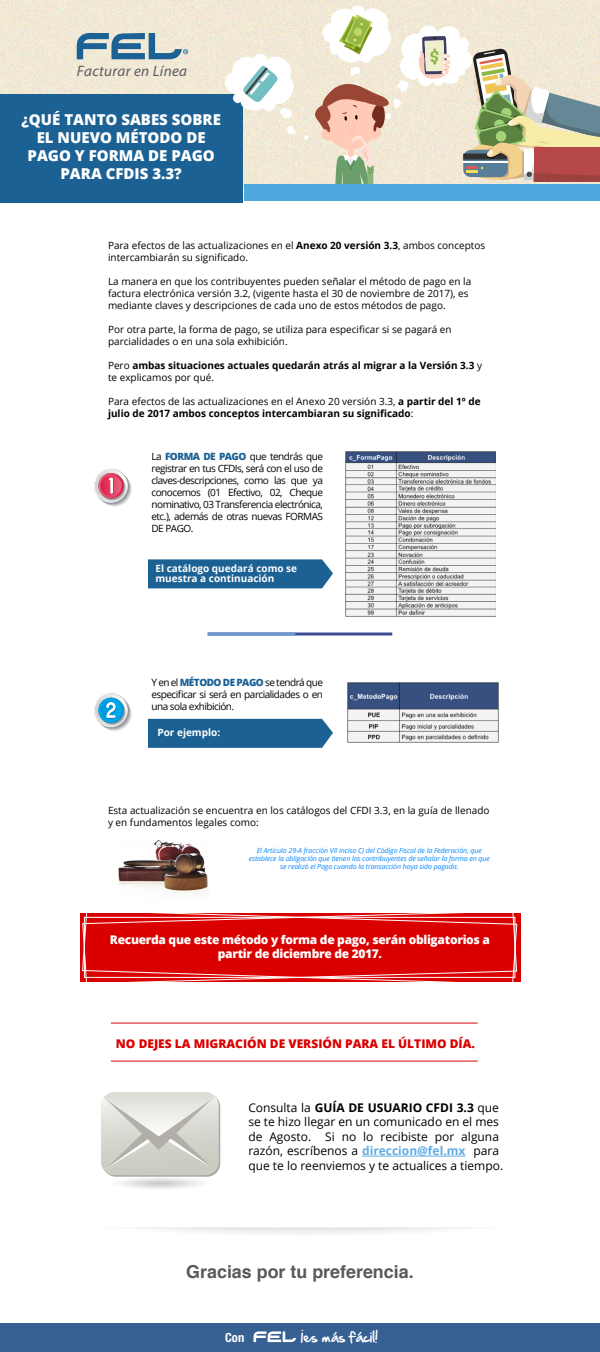
<style>
.page{position:relative;width:600px;height:1352px;background:#fff}
.page>*{position:absolute;margin:0;border:0;box-sizing:border-box;transform-origin:0 0}
.t1{font:700 17.9px "Helvetica";color:#59595b}
.t2{font:italic 15.1px "Myriad Pro";letter-spacing:.025em;color:#5b5b5f}
.t3{font:800 15px/18px "Open Sans";color:#fff;text-align:center}
.t4{font:12.6px "Hand Of Sean";color:#fff}
.t5{font:700 condensed 12.6px "Helvetica Neue LT Pro";color:#fff}
.t6{font:12px/14.4px "Open Sans";color:#000}
.t7{font:800 12px/14.4px "Open Sans";letter-spacing:-.025em;color:#fff;text-align:center}
.t8{font:800 12px "Open Sans";color:#da0000}
.t9{font:10px/12px "Open Sans";color:#000}
.t10{font:700 10px/12px "Open Sans";color:#000}
.t11{font:700 10px/10px "Open Sans";color:#fff}
.t12{font:italic 7px/8.4px "Open Sans";letter-spacing:-.01em;color:#08f;text-align:center}
.s1{font-weight:700}
.s2{font-weight:400}
.s3{font-weight:800;color:#1b6194}
.s4{font-weight:700;color:#62ace2}
</style>
<div class="page">
<div style="left:148px;top:559px;width:185px;height:29px;background:#1b6194"></div>
<img style="left:0;top:0;width:600px;height:203px">
<svg style="left:77px;top:33px;width:111px;height:26px;background:#8aa7b5"></svg>
<div style="left:0;top:94px;width:243px;height:108px;background:#1b6194"></div>
<svg style="left:287px;top:125px;width:9px;height:9px"></svg>
<svg style="left:304px;top:135px;width:4px;height:5px"></svg>
<svg style="left:224px;top:53px;width:71px;height:65px"></svg>
<div style="left:245px;top:184px;width:355px;height:17px;background:#4ca8df"></div>
<svg style="left:314px;top:5px;width:286px;height:179px;background:#dacfba"></svg>
<div style="left:99px;top:473px;width:34px;height:34px;background:#f9f9f9;border-radius:50%"></div>
<div style="left:98px;top:473px;width:34px;height:34px;background:#ededee;border-radius:50%"></div>
<div style="left:98px;top:472px;width:33px;height:34px;background:#e7e7e8;border-radius:50%"></div>
<svg style="left:97px;top:472px;width:34px;height:34px"></svg>
<svg style="left:97px;top:471px;width:34px;height:34px"></svg>
<div style="left:97px;top:471px;width:33px;height:34px;background:#c3c3c5;border-radius:50%"></div>
<svg style="left:96px;top:471px;width:34px;height:34px"></svg>
<div style="left:96px;top:471px;width:34px;height:33px;background:#b6b8b9;border-radius:50%"></div>
<svg style="left:96px;top:470px;width:34px;height:34px"></svg>
<svg style="left:96px;top:470px;width:33px;height:34px"></svg>
<div style="left:95px;top:470px;width:34px;height:33px;background:#9ea0a2;border-radius:50%"></div>
<svg style="left:95px;top:469px;width:34px;height:34px"></svg>
<svg style="left:95px;top:469px;width:33px;height:34px"></svg>
<div style="left:94px;top:469px;width:34px;height:33px;background:#e6e6e7;border-radius:50%"></div>
<svg style="left:94px;top:468px;width:34px;height:34px"></svg>
<svg style="left:95px;top:469px;width:32px;height:33px"></svg>
<svg style="left:101px;top:475px;width:26px;height:26px"></svg>
<svg style="left:101px;top:475px;width:25px;height:26px"></svg>
<div style="left:100px;top:475px;width:26px;height:25px;background:#c7c8ca;border-radius:50%"></div>
<svg style="left:100px;top:474px;width:25px;height:26px"></svg>
<svg style="left:99px;top:474px;width:26px;height:25px"></svg>
<svg style="left:99px;top:473px;width:25px;height:26px"></svg>
<svg style="left:98px;top:473px;width:26px;height:25px"></svg>
<svg style="left:100px;top:475px;width:22px;height:21px"></svg>
<svg style="left:109px;top:478px;width:5px;height:16px"></svg>
<img style="left:345px;top:451px;width:151px;height:165px">
<div style="left:148px;top:718px;width:185px;height:29px;background:#1b6194"></div>
<div style="left:99px;top:697px;width:34px;height:34px;background:#f9f9f9;border-radius:50%"></div>
<svg style="left:98px;top:697px;width:34px;height:34px"></svg>
<svg style="left:98px;top:697px;width:34px;height:33px"></svg>
<div style="left:98px;top:696px;width:33px;height:34px;background:#dbdbdc;border-radius:50%"></div>
<svg style="left:97px;top:696px;width:34px;height:34px"></svg>
<svg style="left:97px;top:696px;width:34px;height:33px"></svg>
<div style="left:97px;top:695px;width:33px;height:34px;background:#babcbd;border-radius:50%"></div>
<svg style="left:96px;top:695px;width:34px;height:34px"></svg>
<div style="left:96px;top:695px;width:34px;height:33px;background:#b0b2b3;border-radius:50%"></div>
<svg style="left:96px;top:695px;width:33px;height:33px"></svg>
<svg style="left:95px;top:694px;width:34px;height:33px"></svg>
<div style="left:95px;top:693px;width:33px;height:34px;background:#f6f7f7;border-radius:50%"></div>
<svg style="left:94px;top:693px;width:34px;height:34px"></svg>
<div style="left:95px;top:694px;width:32px;height:32px;background:linear-gradient(to right,#d1d4d5,#f9f9fa);border-radius:16px"></div>
<svg style="left:101px;top:700px;width:26px;height:26px"></svg>
<svg style="left:101px;top:700px;width:26px;height:25px"></svg>
<svg style="left:101px;top:699px;width:25px;height:26px"></svg>
<svg style="left:100px;top:699px;width:26px;height:25px"></svg>
<svg style="left:100px;top:698px;width:25px;height:26px"></svg>
<svg style="left:99px;top:698px;width:26px;height:25px"></svg>
<svg style="left:98px;top:697px;width:26px;height:26px"></svg>
<svg style="left:100px;top:699px;width:22px;height:21px"></svg>
<svg style="left:106px;top:702px;width:10px;height:16px"></svg>
<hr style="left:208px;top:632px;width:184px;height:3px;background:#3a4d92">
<hr style="left:208px;top:632px;width:87px;height:3px;background:#6f98d6">
<img style="left:347px;top:682px;width:151px;height:60px">
<img style="left:119px;top:840px;width:89px;height:54px">
<svg style="left:82px;top:913px;width:436px;height:69px;background:#dc1414"></svg>
<hr style="left:362px;top:1155px;width:104px;height:1px;background:#62ace2">
<svg style="left:101px;top:1092px;width:118px;height:97px;background:#d9d9d3"></svg>
<hr style="left:111px;top:1022px;width:367px;height:1px;background:#da0000">
<hr style="left:111px;top:1060px;width:367px;height:1px;background:#da0000">
<svg style="left:135px;top:1227px;width:333px;height:7px"></svg>
<div style="left:0;top:1322px;width:600px;height:29px;background:#366092"></div>
<svg style="left:254px;top:1331px;width:42px;height:10px"></svg>
<h2 class="t2" style="left:77px;top:61px;width:112px">Facturar en Línea</h2>
<h3 class="t3" style="left:21px;top:109px;width:201px">¿QUÉ TANTO SABES SOBRE<br>EL NUEVO MÉTODO DE<br>PAGO Y FORMA DE PAGO<br>PARA CFDIS 3.3?</h3>
<p class="t9" style="left:108px;top:239px;width:379px">Para efectos de las actualizaciones en el <span class="s1">Anexo 20 versión 3.3</span>, ambos conceptos intercambiarán su significado.</p>
<p class="t9" style="left:108px;top:275px;width:365px">La manera en que los contribuyentes pueden señalar el método de pago en la factura electrónica versión 3.2, (vigente hasta el 30 de noviembre de 2017), es mediante claves y descripciones de cada uno de estos métodos de pago.</p>
<p class="t9" style="left:108px;top:323px;width:345px">Por otra parte, la forma de pago, se utiliza para especificar si se pagará en parcialidades o en una sola exhibición.</p>
<p class="t10" style="left:108px;top:359px;width:376px"><span class="s2">Pero</span> ambas situaciones actuales quedarán atrás al migrar a la Versión 3.3 <span class="s2">y te explicamos por qué.</span></p>
<p class="t10" style="left:108px;top:395px;width:374px"><span class="s2">Para efectos de las actualizaciones en el Anexo 20 versión 3.3,</span> a partir del 1º de julio de 2017 ambos conceptos intercambiaran su significado<span class="s2">:</span></p>
<p class="t9" style="left:152px;top:450px;width:173px;text-align:justify">La <span class="s3">FORMA DE PAGO</span> que tendrás que registrar en tus CFDIs, será con el uso de claves-descripciones, como las que ya conocemos (01 Efectivo, 02, Cheque nominativo, 03 Transferencia electrónica, etc.), además de otras nuevas FORMAS DE PAGO.</p>
<p class="t11" style="left:156px;top:562px;width:143px">El catálogo quedará como se muestra a continuación</p>
<p class="t9" style="left:152px;top:676px;width:173px;text-align:justify">Y en el <span class="s3">MÉTODO DE PAGO</span> se tendrá que especificar si será en parcialidades o en una sola exhibición.</p>
<p class="t11" style="left:158px;top:727px;width:64px">Por ejemplo:</p>
<p class="t9" style="left:108px;top:803px;width:383px">Esta actualización se encuentra en los catálogos del CFDI 3.3, en la guía de llenado y en fundamentos legales como:</p>
<p class="t12" style="left:249px;top:845px;width:243px">El Artículo 29-A fracción VII inciso C) del Código Fiscal de la Federación, que establece la obligación que tienen los contribuyentes de señalar la forma en que se realizó el Pago cuando la transacción haya sido pagada.</p>
<p class="t7" style="left:110px;top:931px;width:382px">Recuerda que este método y forma de pago, serán obligatorios a partir de diciembre de 2017.</p>
<p class="t8" style="left:116px;top:1034px;width:360px">NO DEJES LA MIGRACIÓN DE VERSIÓN PARA EL ÚLTIMO DÍA.</p>
<p class="t6" style="left:248px;top:1099px;width:256px">Consulta la <span class="s1">GUÍA DE USUARIO CFDI 3.3</span> que se te hizo llegar en un comunicado en el mes de Agosto. Si no lo recibiste por alguna razón, escríbenos a <span class="s4">direccion@fel.mx</span> para que te lo reenviemos y te actualices a tiempo.</p>
<h1 class="t1" style="left:186px;top:1256px;width:229px">Gracias por tu preferencia.</h1>
<p class="t5" style="left:225px;top:1329px;width:21px">Con</p>
<p class="t4" style="left:301px;top:1325px;width:78px">¡es más fácil!</p>
</div>
